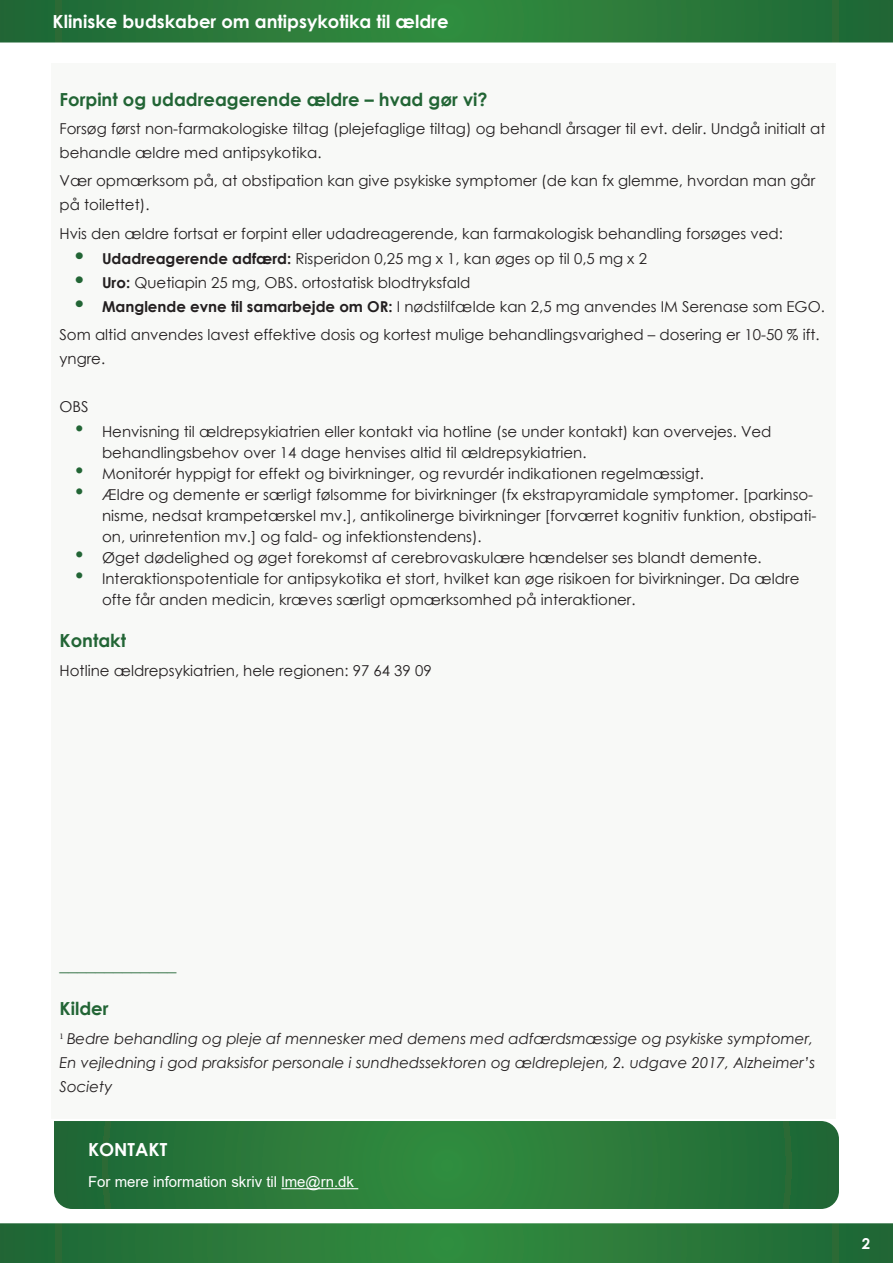
<style>
.page{position:relative;width:893px;height:1263px;background:#fff}
.page>*{position:absolute;margin:0;border:0;box-sizing:border-box;transform-origin:0 0}
.t1{font:700 18px "Century Gothic";color:#226535}
.t2{font:700 18px "Century Gothic";color:#fff}
.t3{font:15px/21px "Century Gothic";color:#231f20}
.t4{font:italic 15px/24px "Century Gothic";color:#231f20;text-align:justify}
.t5{font:15px "Arial";color:#fff}
.t6{font:700 15px "Century Gothic";color:#fff}
.s1{font-family:"Arial";font-weight:700;font-size:24px;color:#226535}
.s2{font-weight:700}
.s3{font-family:"Arial";font-size:24px;color:#226535}
</style>
<div class="page">
<svg style="left:3px;top:3px;width:887px;height:37px;background:#29793a"></svg>
<svg style="left:3px;top:1226px;width:887px;height:34px;background:#29793a"></svg>
<svg style="left:54px;top:1121px;width:785px;height:88px;background:#29793a"></svg>
<hr style="left:281px;top:1188px;width:77px;height:1px;background:#fff">
<div style="left:51px;top:64px;width:785px;height:1055px;background:#f8f9f7"></div>
<p class="t2" style="left:53px;top:8px;width:397px">Kliniske budskaber om antipsykotika til ældre</p>
<p class="t1" style="left:60px;top:86px;width:430px">Forpint og udadreagerende ældre – hvad gør vi?</p>
<p class="t3" style="left:60px;top:116px;width:767px;line-height:24px">Forsøg først non-farmakologiske tiltag (plejefaglige tiltag) og behandl årsager til evt. delir. Undgå initialt at behandle ældre med antipsykotika.</p>
<p class="t3" style="left:60px;top:169px;width:757px;line-height:24px">Vær opmærksom på, at obstipation kan give psykiske symptomer (de kan fx glemme, hvordan man går på toilettet).</p>
<p class="t3" style="left:60px;top:222px;width:725px">Hvis den ældre fortsat er forpint eller udadreagerende, kan farmakologisk behandling forsøges ved:</p>
<p class="t3" style="left:75px;top:248px;width:573px"><span class="s1">•</span> <span class="s2">Udadreagerende adfærd:</span> Risperidon 0,25 mg x 1, kan øges op til 0,5 mg x 2</p>
<p class="t3" style="left:75px;top:272px;width:397px"><span class="s1">•</span> <span class="s2">Uro:</span> Quetiapin 25 mg, OBS. ortostatisk blodtryksfald</p>
<p class="t3" style="left:60px;top:292px;width:767px;line-height:28.2px;text-indent:16px"><span class="s1">•</span> <span class="s2">Manglende evne til samarbejde om OR:</span> I nødstilfælde kan 2,5 mg anvendes IM Serenase som EGO.<br>Som altid anvendes lavest effektive dosis og kortest mulige behandlingsvarighed – dosering er 10-50 % ift.</p>
<p class="t3" style="left:60px;top:348px;width:47px">yngre.</p>
<p class="t3" style="left:60px;top:396px;width:31px">OBS</p>
<p class="t3" style="left:102px;top:421px;width:671px;text-indent:-27px"><span class="s3">•</span> Henvisning til ældrepsykiatrien eller kontakt via hotline (se under kontakt) kan overvejes. Ved behandlingsbehov over 14 dage henvises altid til ældrepsykiatrien.</p>
<p class="t3" style="left:75px;top:463px;width:630px"><span class="s3">•</span> Monitorér hyppigt for effekt og bivirkninger, og revurdér indikationen regelmæssigt.</p>
<p class="t3" style="left:102px;top:484px;width:716px;text-indent:-27px"><span class="s3">•</span> Ældre og demente er særligt følsomme for bivirkninger (fx ekstrapyramidale symptomer. [parkinso&shy;nisme, nedsat krampetærskel mv.], antikolinerge bivirkninger [forværret kognitiv funktion, obstipati&shy;on, urinretention mv.] og fald- og infektionstendens).</p>
<p class="t3" style="left:75px;top:547px;width:688px"><span class="s3">•</span> Øget dødelighed og øget forekomst af cerebrovaskulære hændelser ses blandt demente.</p>
<p class="t3" style="left:102px;top:568px;width:699px;text-indent:-27px"><span class="s3">•</span> Interaktionspotentiale for antipsykotika et stort, hvilket kan øge risikoen for bivirkninger. Da ældre ofte får anden medicin, kræves særligt opmærksomhed på interaktioner.</p>
<p class="t1" style="left:60px;top:627px;width:68px">Kontakt</p>
<p class="t3" style="left:60px;top:659px;width:374px">Hotline ældrepsykiatrien, hele regionen: 97 64 39 09</p>
<p class="t1" style="left:60px;top:951px;width:118px">_____________</p>
<p class="t1" style="left:60px;top:995px;width:50px">Kilder</p>
<p class="t4" style="left:60px;top:1026px;width:757px"><sup>1</sup> Bedre behandling og pleje af mennesker med demens med adfærdsmæssige og psykiske symptomer, En vejledning i god praksisfor personale i sundhedssektoren og ældreplejen, 2. udgave 2017, Alzheimer’s Society</p>
<p class="t2" style="left:88px;top:1136px;width:81px">KONTAKT</p>
<p class="t5" style="left:88px;top:1171px;width:268px">For mere information skriv til lme@rn.dk</p>
<p class="t6" style="left:862px;top:1232px;width:10px">2</p>
</div>
